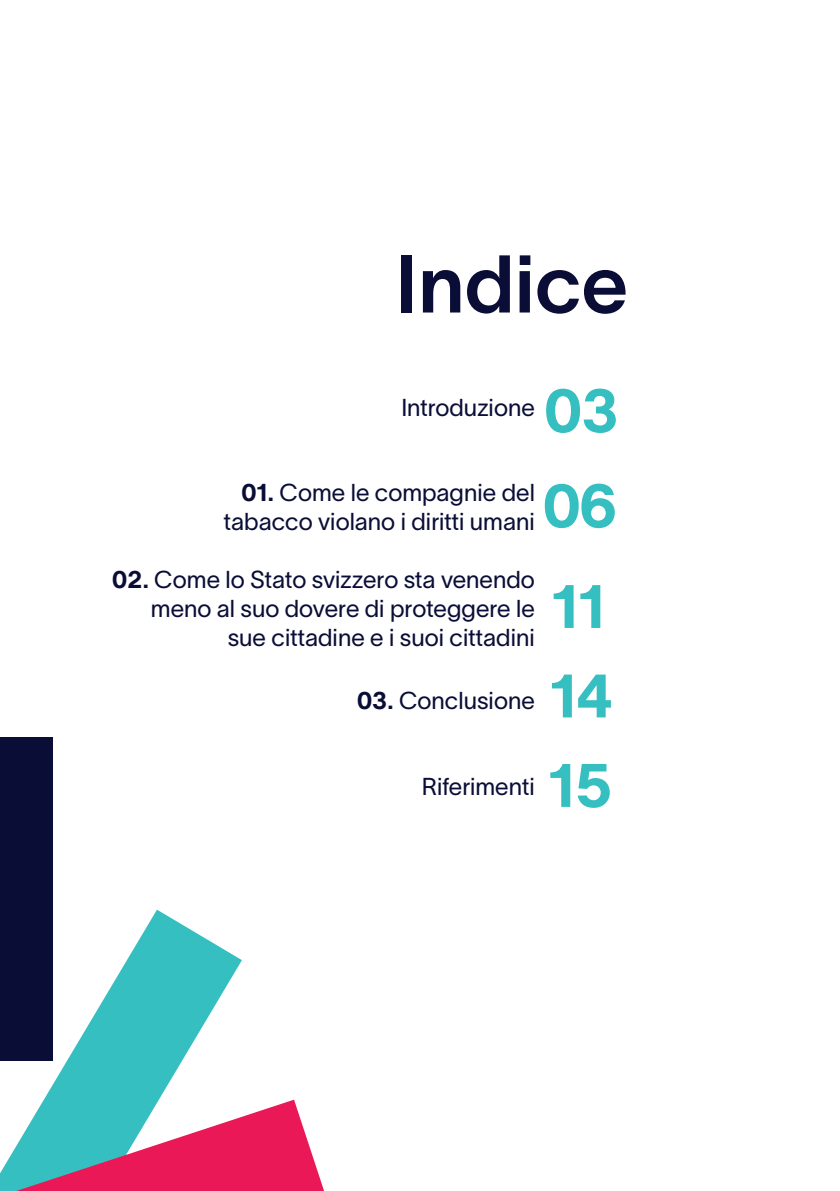
<style>
.page{position:relative;width:840px;height:1191px;background:#fff}
.page>*{position:absolute;margin:0;border:0;box-sizing:border-box;transform-origin:0 0}
.t1{font:80px "TWK Lausanne";color:#0a0e36}
.t2{font:60px "TWK Lausanne";letter-spacing:-.015em;color:#35bfc0}
.t3{font:24px/28.8px "TWK Lausanne";color:#0a0e36;text-align:right}
.s1{font-style:inherit}
</style>
<div class="page">
<div style="left:0;top:737px;width:52px;height:323px;background:#0a0e36"></div>
<svg style="left:0;top:909px;width:242px;height:282px"></svg>
<svg style="left:16px;top:1099px;width:308px;height:92px"></svg>
<h1 class="t1" style="left:395px;top:228px;width:234px">Indice</h1>
<p class="t3" style="left:401px;top:391px;width:135px">Introduzione</p>
<h2 class="t2" style="left:543px;top:369px;width:76px">03</h2>
<p class="t3" style="left:224px;top:476px;width:312px"><span class="s1">01.</span> Come le compagnie del tabacco violano i diritti umani</p>
<h2 class="t2" style="left:541px;top:464px;width:77px">06</h2>
<p class="t3" style="left:112px;top:563px;width:424px"><span class="s1">02.</span> Come lo Stato svizzero sta venendo meno al suo dovere di proteggere le sue cittadine e i suoi cittadini</p>
<p class="t3" style="left:357px;top:684px;width:179px"><span class="s1">03.</span> Conclusione</p>
<h2 class="t2" style="left:551px;top:564px;width:56px">11</h2>
<h2 class="t2" style="left:550px;top:654px;width:64px">14</h2>
<p class="t3" style="left:421px;top:770px;width:115px">Riferimenti</p>
<h2 class="t2" style="left:548px;top:743px;width:64px">15</h2>
</div>
